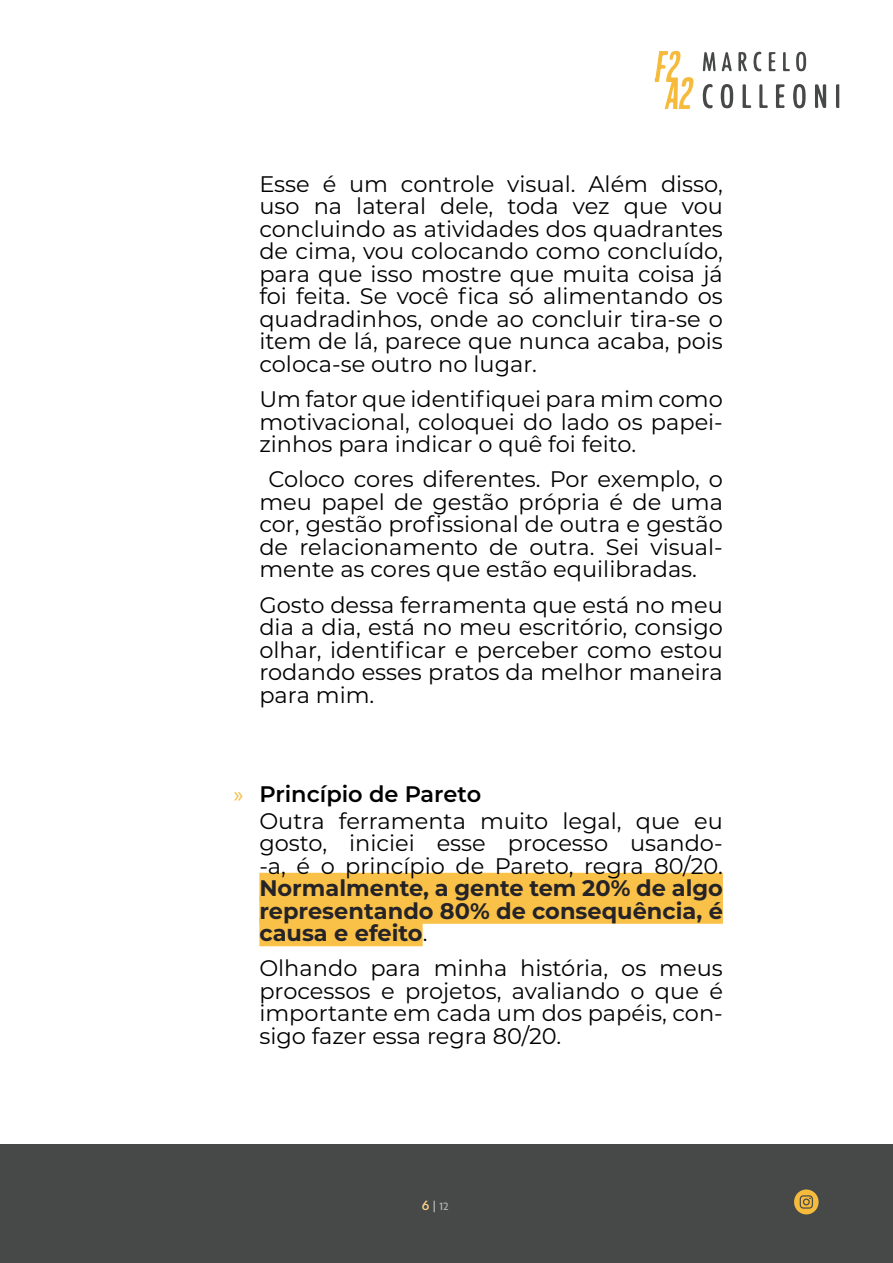
<style>
.page{position:relative;width:893px;height:1263px;background:#fff}
.page>*{position:absolute;margin:0;border:0;box-sizing:border-box;transform-origin:0 0}
.Bullets_paragrafo{font:22.5px/22.5px "Montserrat";color:#000;text-align:justify}
.t1{font:600 22.5px "Montserrat";color:#000}
.t2{font:500 12px "Serenity";color:#b3b0b1}
.s1{font-family:"Myriad Pro";font-weight:400;color:#f6bb3d}
.s2{font-weight:700;color:#252328}
.s3{font-size:15px;color:#fad388}
.s4{font-size:15px}
</style>
<div class="page">
<div style="left:259px;top:873px;width:464px;height:28px;background:#f9c148"></div>
<div style="left:259px;top:895px;width:464px;height:29px;background:#f9c148"></div>
<div style="left:259px;top:918px;width:164px;height:28px;background:#f9c148"></div>
<div style="left:0;top:1144px;width:893px;height:119px;background:#474949"></div>
<svg style="left:836px;top:84px;width:3px;height:24px"></svg>
<svg style="left:655px;top:51px;width:38px;height:58px"></svg>
<svg style="left:815px;top:84px;width:11px;height:24px"></svg>
<svg style="left:720px;top:84px;width:13px;height:24px"></svg>
<svg style="left:793px;top:84px;width:13px;height:24px"></svg>
<svg style="left:776px;top:84px;width:9px;height:24px"></svg>
<svg style="left:796px;top:52px;width:10px;height:19px"></svg>
<svg style="left:703px;top:84px;width:10px;height:25px"></svg>
<svg style="left:738px;top:52px;width:9px;height:19px"></svg>
<svg style="left:743px;top:84px;width:8px;height:24px"></svg>
<svg style="left:703px;top:52px;width:29px;height:19px"></svg>
<svg style="left:759px;top:84px;width:9px;height:24px"></svg>
<svg style="left:769px;top:52px;width:7px;height:19px"></svg>
<svg style="left:753px;top:51px;width:8px;height:21px"></svg>
<svg style="left:783px;top:52px;width:7px;height:19px"></svg>
<svg style="left:794px;top:1189px;width:25px;height:25px"></svg>
<p class="Bullets_paragrafo" style="left:259px;top:172px;width:465px">Esse é um controle visual. Além disso, uso na lateral dele, toda vez que vou concluindo as atividades dos quadrantes de cima, vou colocando como concluído, para que isso mostre que muita coisa já foi feita. Se você fica só alimentando os quadradinhos, onde ao concluir tira-se o item de lá, parece que nunca acaba, pois coloca-se outro no lugar.</p>
<p class="Bullets_paragrafo" style="left:259px;top:387px;width:465px">Um fator que identifiquei para mim como motivacional, coloquei do lado os papei&shy;zinhos para indicar o quê foi feito.</p>
<p class="Bullets_paragrafo" style="left:259px;top:467px;width:465px;text-indent:9px">Coloco cores diferentes. Por exemplo, o meu papel de gestão própria é de uma cor, gestão profissional de outra e gestão de relacionamento de outra. Sei visual&shy;mente as cores que estão equilibradas.</p>
<p class="Bullets_paragrafo" style="left:259px;top:593px;width:465px">Gosto dessa ferramenta que está no meu dia a dia, está no meu escritório, consigo olhar, identificar e perceber como estou rodando esses pratos da melhor maneira para mim.</p>
<p class="t1" style="left:234px;top:778px;width:249px"><span class="s1">»</span> Princípio de Pareto</p>
<p class="Bullets_paragrafo" style="left:259px;top:808px;width:465px">Outra ferramenta muito legal, que eu gosto, iniciei esse processo usando--a, é o princípio de Pareto, regra 80/20.<br><span class="s2">Normalmente, a gente tem 20% de algo representando 80% de consequência, é causa e efeito</span>.</p>
<p class="Bullets_paragrafo" style="left:259px;top:956px;width:465px">Olhando para minha história, os meus processos e projetos, avaliando o que é importante em cada um dos papéis, con&shy;sigo fazer essa regra 80/20.</p>
<p class="t2" style="left:422px;top:1200px;width:28px"><span class="s3">6</span><span class="s4">|</span> 12</p>
</div>
